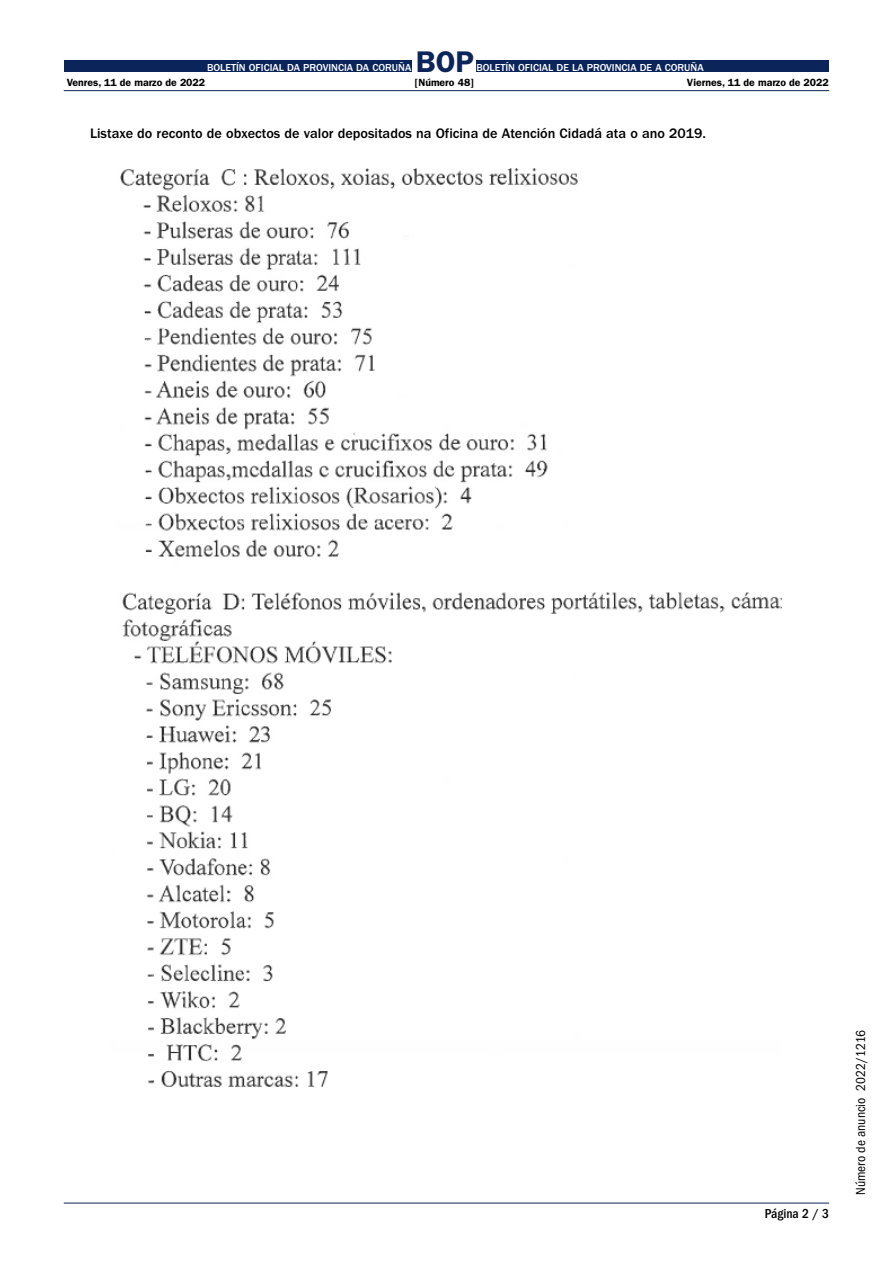
<style>
.page{position:relative;width:893px;height:1263px;background:#fff}
.page>*{position:absolute;margin:0;border:0;box-sizing:border-box;transform-origin:0 0}
.t1{font:600 30px "ITC Franklin Gothic Std";color:#0b245a}
.t2{font:500 14.25px "ITC Franklin Gothic Std";color:#000}
.t3{font:condensed 13.5px "ITC Franklin Gothic Std";color:#000}
.t4{font:500 condensed 13.5px "ITC Franklin Gothic Std";color:#000}
.t5{font:500 10.5px "ITC Franklin Gothic Std";color:#fff}
.t6{font:600 10.5px "ITC Franklin Gothic Std";color:#000}
</style>
<div class="page">
<div style="left:64px;top:60px;width:347px;height:12px;background:#0b245a"></div>
<div style="left:476px;top:60px;width:353px;height:12px;background:#0b245a"></div>
<hr style="left:64px;top:90px;width:765px;height:1px;background:#0b245a">
<hr style="left:64px;top:1203px;width:765px;height:1px;background:#0b245a">
<img style="left:120px;top:168px;width:661px;height:919px">
<p class="t5" style="left:207px;top:62px;width:206px">BOLETÍN OFICIAL DA PROVINCIA DA CORUÑA</p>
<h1 class="t1" style="left:416px;top:44px;width:60px">BOP</h1>
<p class="t5" style="left:476px;top:62px;width:229px">BOLETÍN OFICIAL DE LA PROVINCIA DE A CORUÑA</p>
<p class="t6" style="left:67px;top:76px;width:140px">Venres, 11 de marzo de 2022</p>
<p class="t6" style="left:414px;top:76px;width:61px">[Número 48]</p>
<p class="t6" style="left:687px;top:76px;width:144px">Viernes, 11 de marzo de 2022</p>
<p class="t2" style="left:90px;top:125px;width:617px">Listaxe do reconto de obxectos de valor depositados na Oficina de Atención Cidadá ata o ano 2019.</p>
<p class="t4" style="left:765px;top:1206px;width:66px">Página 2 / 3</p>
<p class="t3" style="left:853px;top:1195px;width:167px;rotate:-90deg">Número de anuncio 2022/1216</p>
</div>
